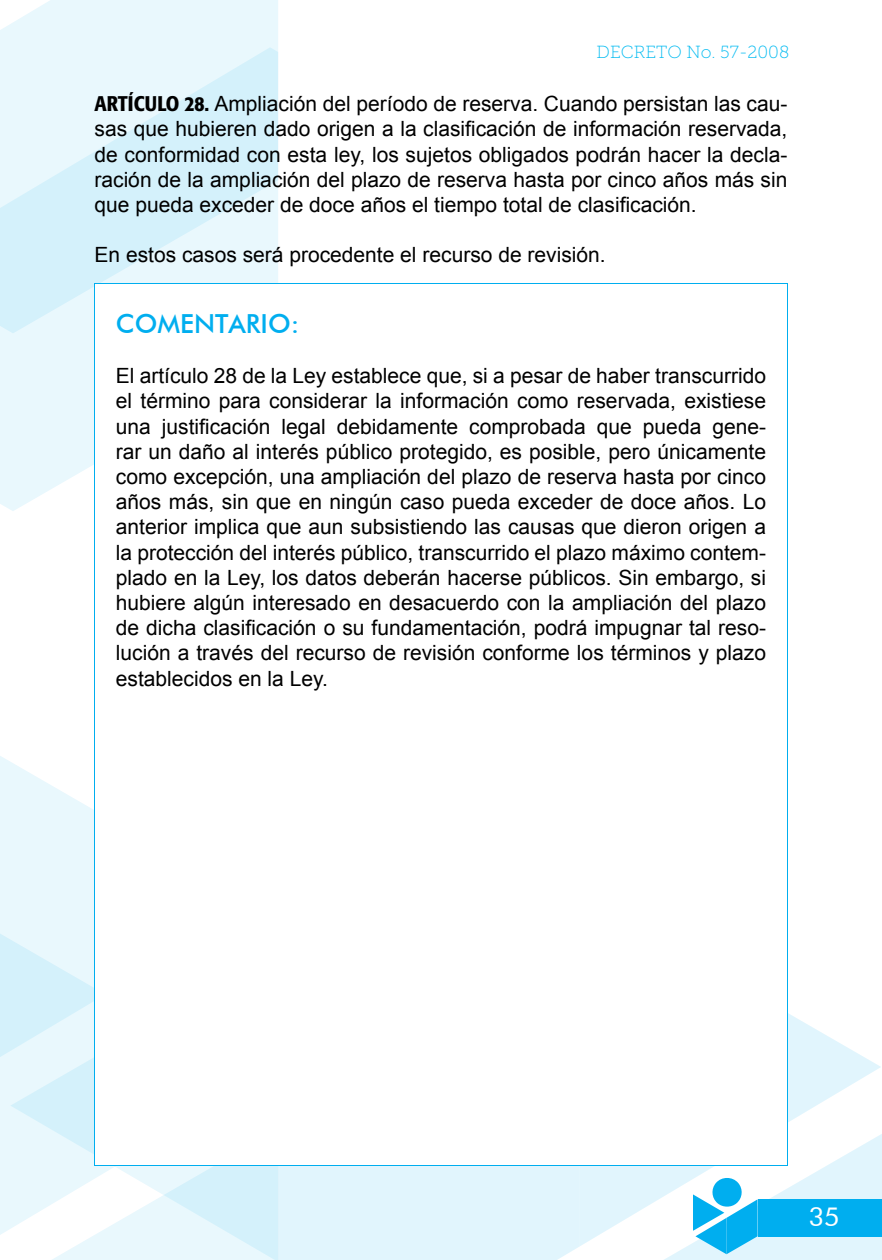
<style>
.page{position:relative;width:882px;height:1260px;background:#fff}
.page>*{position:absolute;margin:0;border:0;box-sizing:border-box;transform-origin:0 0}
.COMENTARIO{font:500 26.25px "Futura BT";color:#00aeef}
.t1{font:26.25px "Futura BT";color:#fff}
.CUERPO_2{font:21px/25.2px "Arial";color:#000;text-align:justify}
.ARTÍCULO{font:21px/25.2px "Arial";color:#000;text-align:justify}
.t2{font:17.5px "Museo Slab 100";color:#00baf1}
.s1{font-family:"Formata";font-weight:500;font-stretch:condensed}
</style>
<div class="page">
<div style="left:278px;top:1166px;width:302px;height:94px;background:#e1f5fd"></div>
<svg style="left:580px;top:1013px;width:301px;height:233px;fill:#e1f5fd"></svg>
<div style="left:0;top:1062px;width:10px;height:173px;background:#e9f8fd"></div>
<svg style="left:10px;top:1062px;width:268px;height:198px;fill:#e9f8fd"></svg>
<svg style="left:0;top:756px;width:94px;height:306px;background:#e6f7fc"></svg>
<div style="left:13px;top:0;width:265px;height:47px;background:#e9f8fd"></div>
<svg style="left:13px;top:47px;width:265px;height:464px;background:#e0f5fc"></svg>
<svg style="left:0;top:23px;width:13px;height:488px;background:#e3f6fc"></svg>
<svg style="left:601px;top:1122px;width:281px;height:138px"></svg>
<div style="left:94px;top:283px;width:694px;height:883px;background:#fff;border:1px solid #00aeef"></div>
<p class="t2" style="left:597px;top:43px;width:194px">DECRETO No. 57-2008</p>
<p class="ARTÍCULO" style="left:94px;top:91px;width:694px"><span class="s1">ARTÍCULO 28.</span> Ampliación del período de reserva. Cuando persistan las cau&shy;sas que hubieren dado origen a la clasificación de información reservada, de conformidad con esta ley, los sujetos obligados podrán hacer la decla&shy;ración de la ampliación del plazo de reserva hasta por cinco años más sin que pueda exceder de doce años el tiempo total de clasificación.</p>
<p class="CUERPO_2" style="left:94px;top:243px;width:513px">En estos casos será procedente el recurso de revisión.</p>
<p class="COMENTARIO" style="left:116px;top:308px;width:185px">COMENTARIO:</p>
<p class="CUERPO_2" style="left:116px;top:364px;width:652px">El artículo 28 de la Ley establece que, si a pesar de haber transcurrido el término para considerar la información como reservada, existiese una justificación legal debidamente comprobada que pueda gene&shy;rar un daño al interés público protegido, es posible, pero únicamente como excepción, una ampliación del plazo de reserva hasta por cinco años más, sin que en ningún caso pueda exceder de doce años. Lo anterior implica que aun subsistiendo las causas que dieron origen a la protección del interés público, transcurrido el plazo máximo contem&shy;plado en la Ley, los datos deberán hacerse públicos. Sin embargo, si hubiere algún interesado en desacuerdo con la ampliación del plazo de dicha clasificación o su fundamentación, podrá impugnar tal reso&shy;lución a través del recurso de revisión conforme los términos y plazo establecidos en la Ley.</p>
<p class="t1" style="left:809px;top:1201px;width:32px">35</p>
</div>
